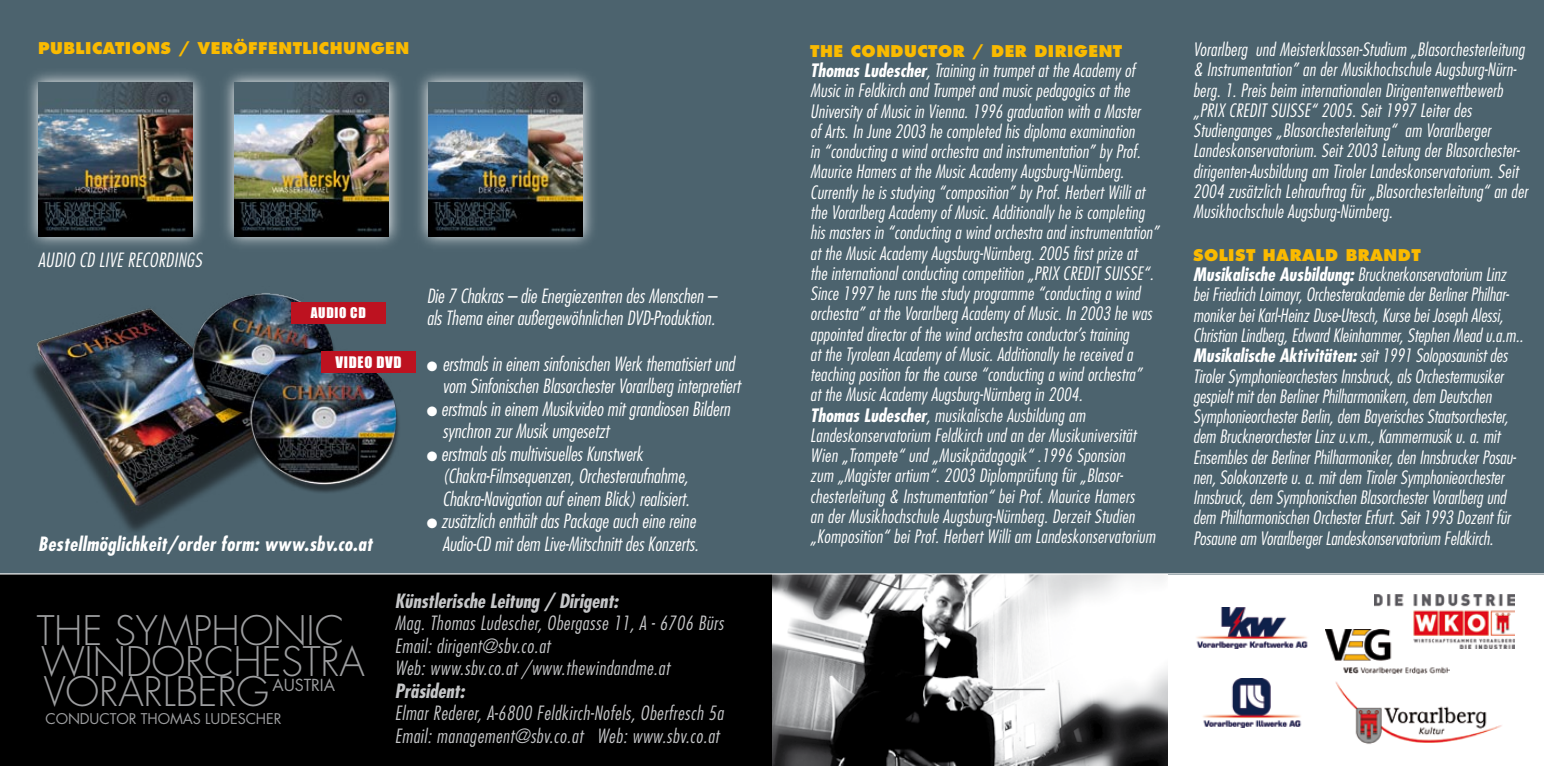
<style>
.page{position:relative;width:1544px;height:766px;background:#fff}
.page>*{position:absolute;margin:0;border:0;box-sizing:border-box;transform-origin:0 0}
.t1{font:300 39.6px/30.6px "Futura";letter-spacing:-.005em;color:#9c9d9f}
.t2{font:italic 300 condensed 19.12px/22.5px "Futura";color:#fff}
.t3{font:italic 300 condensed 19.12px/22.5px "Futura";letter-spacing:.03em;color:#c5c6c8}
.t4{font:italic 700 condensed 19.12px "Futura";letter-spacing:.015em;color:#fff}
.t5{font:italic 700 condensed 19.12px "Futura";color:#c5c6c8}
.t6{font:italic 300 condensed 18px/20.2px "Futura";letter-spacing:.01em;color:#fff}
.t7{font:16.2px "Futura";letter-spacing:-.005em;color:#9c9d9f}
.t8{font:800 15.75px "Futura";letter-spacing:.03em;color:#faba00}
.t9{font:14.62px "Impact";letter-spacing:.05em;color:#fff}
.t10{font:14.4px "Futura";letter-spacing:-.005em;color:#9c9d9f}
.t11{font:13.5px "Impact";letter-spacing:.05em;color:#fff}
.s1{font-weight:700}
</style>
<div class="page">
<div style="left:0;top:0;width:772px;height:574px;background:#4c636e"></div>
<div style="left:0;top:574px;width:772px;height:191px;background:#000"></div>
<hr style="left:0;top:573px;width:772px;height:1px;background:#fff">
<div style="left:772px;top:0;width:771px;height:574px;background:#4c636e"></div>
<img style="left:772px;top:574px;width:395px;height:191px">
<hr style="left:772px;top:573px;width:771px;height:1px;background:#fff">
<svg style="left:28px;top:72px;width:176px;height:174px"></svg>
<img style="left:38px;top:83px;width:155px;height:153px">
<svg style="left:224px;top:72px;width:176px;height:174px"></svg>
<img style="left:234px;top:83px;width:155px;height:153px">
<svg style="left:418px;top:72px;width:176px;height:174px"></svg>
<img style="left:428px;top:83px;width:154px;height:153px">
<img style="left:32px;top:308px;width:150px;height:224px">
<img style="left:167px;top:293px;width:249px;height:213px">
<div style="left:321px;top:352px;width:95px;height:21px;background:#bd1220"></div>
<div style="left:291px;top:302px;width:94px;height:21px;background:#bd1220"></div>
<img style="left:1325px;top:629px;width:124px;height:44px">
<img style="left:1203px;top:678px;width:99px;height:48px">
<img style="left:1374px;top:594px;width:140px;height:54px">
<img style="left:1196px;top:607px;width:112px;height:41px">
<img style="left:1335px;top:681px;width:167px;height:63px">
<p class="t8" style="left:38px;top:39px;width:372px">PUBLICATIONS / VERÖFFENTLICHUNGEN</p>
<p class="t2" style="left:38px;top:249px;width:165px">AUDIO CD LIVE RECORDINGS</p>
<p class="t11" style="left:311px;top:304px;width:57px">AUDIO CD</p>
<p class="t9" style="left:335px;top:353px;width:68px">VIDEO DVD</p>
<p class="t4" style="left:38px;top:531px;width:335px">Bestellmöglichkeit/order form: www.sbv.co.at</p>
<p class="t2" style="left:427px;top:284px;width:292px">Die 7 Chakras – die Energiezentren des Menschen – als Thema einer außergewöhnlichen DVD-Produktion.</p>
<p class="t2" style="left:427px;top:352px;width:315px;text-align:right">● erstmals in einem sinfonischen Werk thematisiert und vom Sinfonischen Blasorchester Vorarlberg interpretiert</p>
<p class="t2" style="left:442px;top:397px;width:289px;text-indent:-16px">● erstmals in einem Musikvideo mit grandiosen Bildern synchron zur Musik umgesetzt</p>
<p class="t2" style="left:442px;top:442px;width:248px;text-indent:-16px">● erstmals als multivisuelles Kunstwerk (Chakra-Filmsequenzen, Orchesteraufnahme,<br>Chakra-Navigation auf einem Blick) realisiert.</p>
<p class="t2" style="left:427px;top:509px;width:273px;text-align:right">● zusätzlich enthält das Package auch eine reine<br>Audio-CD mit dem Live-Mitschnitt des Konzerts.</p>
<h1 class="t1" style="left:37px;top:616px;width:330px">THE SYMPHONIC<br>WINDORCHESTRA<br>VORARLBERG</h1>
<p class="t10" style="left:45px;top:709px;width:238px">CONDUCTOR THOMAS LUDESCHER</p>
<p class="t7" style="left:272px;top:674px;width:64px">AUSTRIA</p>
<p class="t5" style="left:395px;top:588px;width:225px">Künstlerische Leitung / Dirigent:</p>
<p class="t3" style="left:395px;top:611px;width:330px">Mag. Thomas Ludescher, Obergasse 11, A - 6706 Bürs<br>Email: dirigent@sbv.co.at<br>Web: www.sbv.co.at /www.thewindandme.at</p>
<p class="t5" style="left:395px;top:678px;width:71px">Präsident:</p>
<p class="t3" style="left:395px;top:701px;width:330px">Elmar Rederer, A-6800 Feldkirch-Nofels, Oberfresch 5a<br>Email: management@sbv.co.at Web: www.sbv.co.at</p>
<p class="t8" style="left:810px;top:41px;width:313px">THE CONDUCTOR / DER DIRIGENT</p>
<p class="t6" style="left:810px;top:60px;width:350px"><span class="s1">Thomas Ludescher</span>, Training in trumpet at the Academy of Music in Feldkirch and Trumpet and music pedagogics at the University of Music in Vienna. 1996 graduation with a Master<br>of Arts. In June 2003 he completed his diploma examination<br>in “conducting a wind orchestra and instrumentation” by Prof.<br>Maurice Hamers at the Music Academy Augsburg-Nürnberg.<br>Currently he is studying “composition” by Prof. Herbert Willi at the Vorarlberg Academy of Music. Additionally he is completing his masters in “conducting a wind orchestra and instrumentation” at the Music Academy Augsburg-Nürnberg. 2005 first prize at<br>the international conducting competition „PRIX CREDIT SUISSE“.<br>Since 1997 he runs the study programme “conducting a wind orchestra” at the Vorarlberg Academy of Music. In 2003 he was appointed director of the wind orchestra conductor’s training<br>at the Tyrolean Academy of Music. Additionally he received a teaching position for the course “conducting a wind orchestra”<br>at the Music Academy Augsburg-Nürnberg in 2004.<br><span class="s1">Thomas Ludescher</span>, musikalische Ausbildung am Landeskonservatorium Feldkirch und an der Musikuniversität Wien „Trompete“ und „Musikpädagogik“ .1996 Sponsion<br>zum „Magister artium“. 2003 Diplomprüfung für „Blasor&shy;chesterleitung &amp; Instrumentation“ bei Prof. Maurice Hamers<br>an der Musikhochschule Augsburg-Nürnberg. Derzeit Studien „Komposition“ bei Prof. Herbert Willi am Landeskonservatorium</p>
<p class="t6" style="left:1193px;top:39px;width:336px">Vorarlberg und Meisterklassen-Studium „Blasorchesterleitung &amp; Instrumentation” an der Musikhochschule Augsburg-Nürn&shy;berg. 1. Preis beim internationalen Dirigentenwettbewerb „PRIX CREDIT SUISSE“ 2005. Seit 1997 Leiter des Studienganges „Blasorchesterleitung“ am Vorarlberger Landeskonservatorium. Seit 2003 Leitung der Blasorchester&shy;dirigenten-Ausbildung am Tiroler Landeskonservatorium. Seit 2004 zusätzlich Lehrauftrag für „Blasorchesterleitung“ an der Musikhochschule Augsburg-Nürnberg.</p>
<p class="t8" style="left:1193px;top:245px;width:229px">SOLIST HARALD BRANDT</p>
<p class="t6" style="left:1193px;top:264px;width:331px"><span class="s1">Musikalische Ausbildung:</span> Brucknerkonservatorium Linz bei Friedrich Loimayr, Orchesterakademie der Berliner Philhar&shy;moniker bei Karl-Heinz Duse-Utesch, Kurse bei Joseph Alessi, Christian Lindberg, Edward Kleinhammer, Stephen Mead u.a.m..<br><span class="s1">Musikalische Aktivitäten:</span> seit 1991 Soloposaunist des Tiroler Symphonieorchesters Innsbruck, als Orchestermusiker gespielt mit den Berliner Philharmonikern, dem Deutschen Symphonieorchester Berlin, dem Bayerisches Staatsorchester, dem Brucknerorchester Linz u.v.m., Kammermusik u. a. mit Ensembles der Berliner Philharmoniker, den Innsbrucker Posau&shy;nen, Solokonzerte u. a. mit dem Tiroler Symphonieorchester Innsbruck, dem Symphonischen Blasorchester Vorarlberg und dem Philharmonischen Orchester Erfurt. Seit 1993 Dozent für Posaune am Vorarlberger Landeskonservatorium Feldkirch.</p>
</div>
